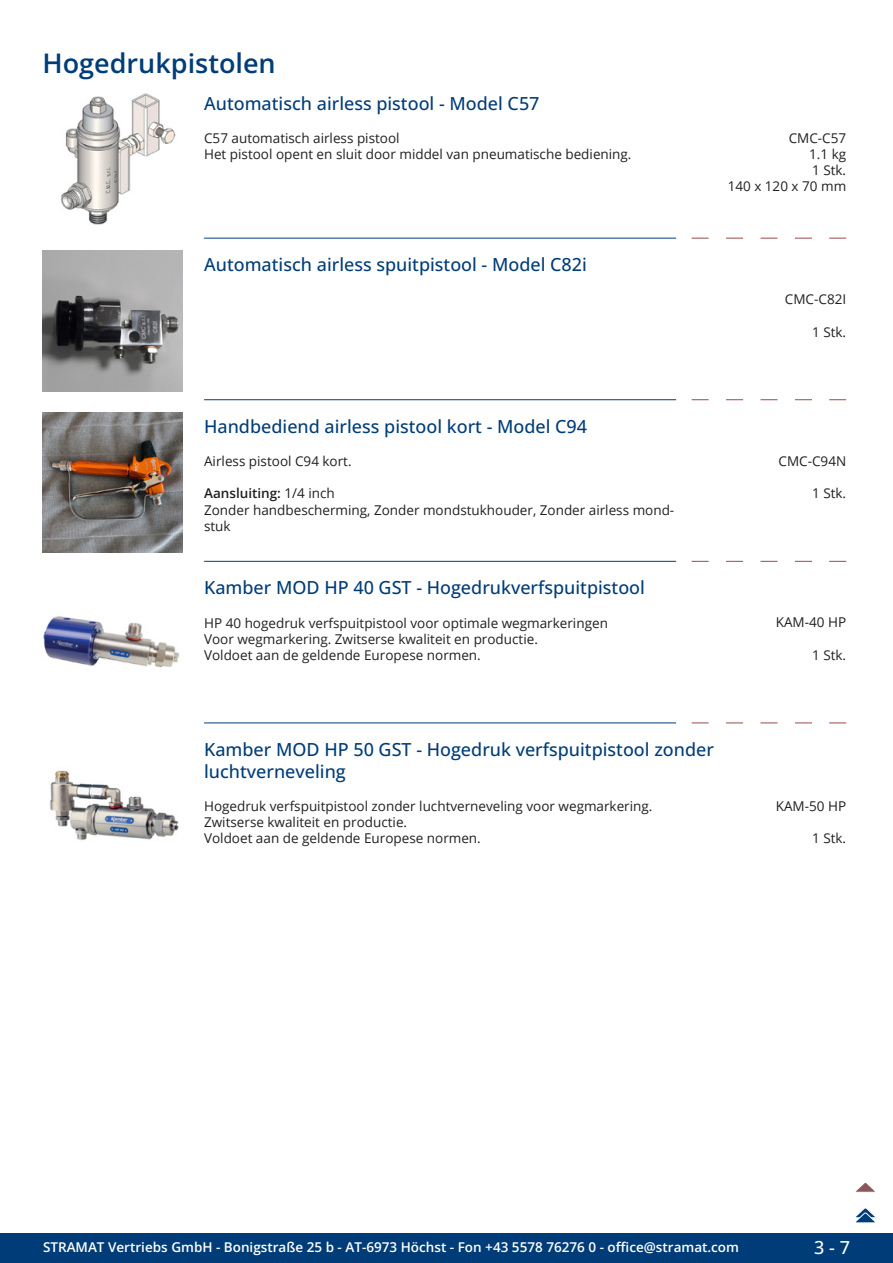
<style>
.page{position:relative;width:893px;height:1263px;background:#fff}
.page>*{position:absolute;margin:0;border:0;box-sizing:border-box;transform-origin:0 0}
.GruppeName{font:600 27px "Open Sans";color:#003d78}
.ArtikelName{font:500 18px/21.6px "Open Sans";color:#003d78}
.t1{font:500 18px "Open Sans";color:#fff}
.Beschreibung{font:13.5px/16.2px "Open Sans";color:#231f20}
.t2{font:600 13.5px "Open Sans";color:#fff}
.ArtikelNummer{font:13.5px "Open Sans";color:#231f20}
.s1{font-weight:600}
</style>
<div class="page">
<div style="left:0;top:1233px;width:893px;height:30px;background:#003d78"></div>
<img style="left:60px;top:93px;width:116px;height:132px">
<img style="left:43px;top:251px;width:140px;height:140px">
<svg style="left:692px;top:238px;width:17px;height:1px"></svg>
<svg style="left:726px;top:238px;width:17px;height:1px"></svg>
<svg style="left:760px;top:238px;width:17px;height:1px"></svg>
<svg style="left:795px;top:238px;width:17px;height:1px"></svg>
<svg style="left:829px;top:238px;width:17px;height:1px"></svg>
<hr style="left:204px;top:238px;width:472px;height:1px;background:#003d78">
<img style="left:43px;top:412px;width:140px;height:141px">
<svg style="left:692px;top:399px;width:17px;height:1px"></svg>
<svg style="left:726px;top:399px;width:17px;height:1px"></svg>
<svg style="left:760px;top:399px;width:17px;height:1px"></svg>
<svg style="left:795px;top:399px;width:17px;height:1px"></svg>
<svg style="left:829px;top:399px;width:17px;height:1px"></svg>
<hr style="left:204px;top:399px;width:472px;height:1px;background:#003d78">
<img style="left:43px;top:616px;width:136px;height:52px">
<svg style="left:692px;top:561px;width:17px;height:1px"></svg>
<svg style="left:726px;top:561px;width:17px;height:1px"></svg>
<svg style="left:760px;top:561px;width:17px;height:1px"></svg>
<svg style="left:795px;top:561px;width:17px;height:1px"></svg>
<svg style="left:829px;top:561px;width:17px;height:1px"></svg>
<hr style="left:204px;top:561px;width:472px;height:1px;background:#003d78">
<img style="left:49px;top:770px;width:130px;height:71px">
<svg style="left:692px;top:723px;width:17px;height:1px"></svg>
<svg style="left:726px;top:723px;width:17px;height:1px"></svg>
<svg style="left:760px;top:723px;width:17px;height:1px"></svg>
<svg style="left:795px;top:723px;width:17px;height:1px"></svg>
<svg style="left:829px;top:723px;width:17px;height:1px"></svg>
<hr style="left:204px;top:723px;width:472px;height:1px;background:#003d78">
<svg style="left:856px;top:1183px;width:19px;height:9px"></svg>
<svg style="left:855px;top:1208px;width:21px;height:15px"></svg>
<p class="GruppeName" style="left:43px;top:44px;width:235px">Hogedrukpistolen</p>
<p class="ArtikelName" style="left:204px;top:92px;width:337px">Automatisch airless pistool - Model C57</p>
<p class="Beschreibung" style="left:204px;top:129px;width:429px">C57 automatisch airless pistool<br>Het pistool opent en sluit door middel van pneumatische bediening.</p>
<p class="ArtikelNummer" style="left:789px;top:128px;width:59px">CMC-C57</p>
<p class="ArtikelNummer" style="left:809px;top:145px;width:39px">1.1 kg</p>
<p class="ArtikelNummer" style="left:812px;top:161px;width:36px">1 Stk.</p>
<p class="ArtikelNummer" style="left:728px;top:177px;width:120px">140 x 120 x 70 mm</p>
<p class="ArtikelName" style="left:204px;top:253px;width:384px">Automatisch airless spuitpistool - Model C82i</p>
<p class="ArtikelName" style="left:204px;top:415px;width:385px">Handbediend airless pistool kort - Model C94</p>
<p class="Beschreibung" style="left:204px;top:453px;width:149px">Airless pistool C94 kort.</p>
<p class="Beschreibung" style="left:204px;top:485px;width:471px"><span class="s1">Aansluiting:</span> 1/4 inch<br>Zonder handbescherming, Zonder mondstukhouder, Zonder airless mond&shy;stuk</p>
<p class="ArtikelNummer" style="left:785px;top:290px;width:63px">CMC-C82I</p>
<p class="ArtikelNummer" style="left:812px;top:322px;width:36px">1 Stk.</p>
<p class="ArtikelNummer" style="left:778px;top:452px;width:69px">CMC-C94N</p>
<p class="ArtikelNummer" style="left:812px;top:484px;width:36px">1 Stk.</p>
<p class="ArtikelName" style="left:204px;top:576px;width:442px">Kamber MOD HP 40 GST - Hogedrukverfspuitpistool</p>
<p class="Beschreibung" style="left:204px;top:614px;width:405px">HP 40 hogedruk verfspuitpistool voor optimale wegmarkeringen<br>Voor wegmarkering. Zwitserse kwaliteit en productie.<br>Voldoet aan de geldende Europese normen.</p>
<p class="ArtikelNummer" style="left:776px;top:613px;width:72px">KAM-40 HP</p>
<p class="ArtikelNummer" style="left:812px;top:646px;width:36px">1 Stk.</p>
<p class="ArtikelName" style="left:204px;top:738px;width:511px">Kamber MOD HP 50 GST - Hogedruk verfspuitpistool zonder luchtverneveling</p>
<p class="Beschreibung" style="left:204px;top:797px;width:450px">Hogedruk verfspuitpistool zonder luchtverneveling voor wegmarkering.<br>Zwitserse kwaliteit en productie.<br>Voldoet aan de geldende Europese normen.</p>
<p class="ArtikelNummer" style="left:776px;top:796px;width:72px">KAM-50 HP</p>
<p class="ArtikelNummer" style="left:812px;top:829px;width:36px">1 Stk.</p>
<p class="t2" style="left:43px;top:1238px;width:698px">STRAMAT Vertriebs GmbH - Bonigstraße 25 b - AT-6973 Höchst - Fon +43 5578 76276 0 - office@stramat.com</p>
<h2 class="t1" style="left:814px;top:1234px;width:37px">3 - 7</h2>
</div>
